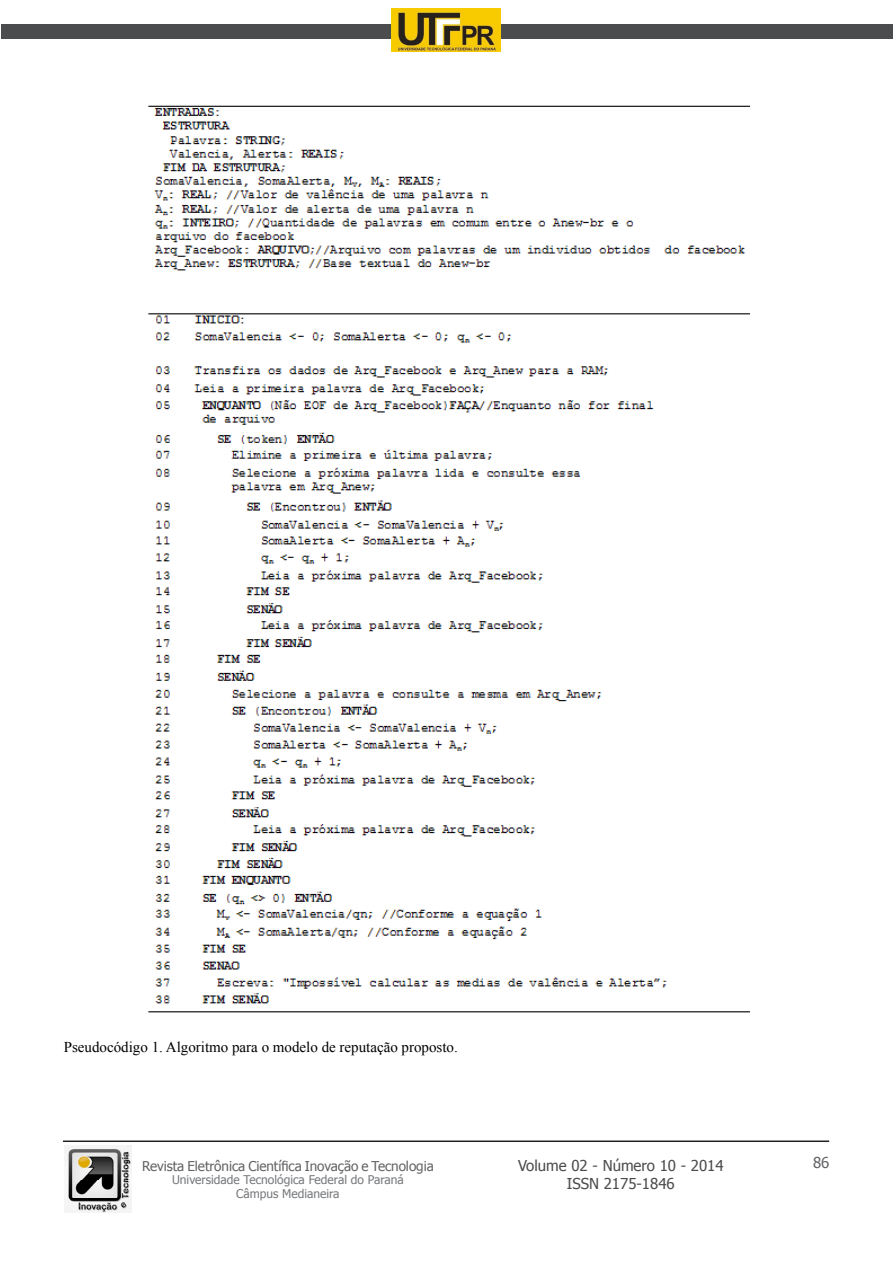
<style>
.page{position:relative;width:893px;height:1263px;background:#fff}
.page>*{position:absolute;margin:0;border:0;box-sizing:border-box;transform-origin:0 0}
.t1{font:15px "Times New Roman";color:#000}
.t2{font:15px "Tahoma";color:#4b4c4d}
.t3{font:15px "Tahoma";color:#636366}
.t4{font:13.5px "Tahoma";letter-spacing:-.005em;color:#636366}
.t5{font:12px/13.5px "Tahoma";color:#76787b;text-align:center}
</style>
<div class="page">
<div style="left:1px;top:24px;width:892px;height:14px;background:#4b4c4d"></div>
<hr style="left:63px;top:1140px;width:766px;height:2px;background:#231f20">
<img style="left:64px;top:1145px;width:68px;height:67px">
<img style="left:391px;top:9px;width:109px;height:42px">
<img style="left:148px;top:105px;width:601px;height:908px">
<p class="t1" style="left:64px;top:1037px;width:396px">Pseudocódigo 1. Algoritmo para o modelo de reputação proposto.</p>
<p class="t4" style="left:142px;top:1157px;width:293px">Revista Eletrônica Científica Inovação e Tecnologia</p>
<p class="t5" style="left:172px;top:1172px;width:233px">Universidade Tecnológica Federal do Paraná<br>Câmpus Medianeira</p>
<p class="t2" style="left:518px;top:1155px;width:207px">Volume 02 - Número 10 - 2014</p>
<p class="t3" style="left:813px;top:1153px;width:18px">86</p>
<p class="t2" style="left:567px;top:1173px;width:109px">ISSN 2175-1846</p>
</div>
